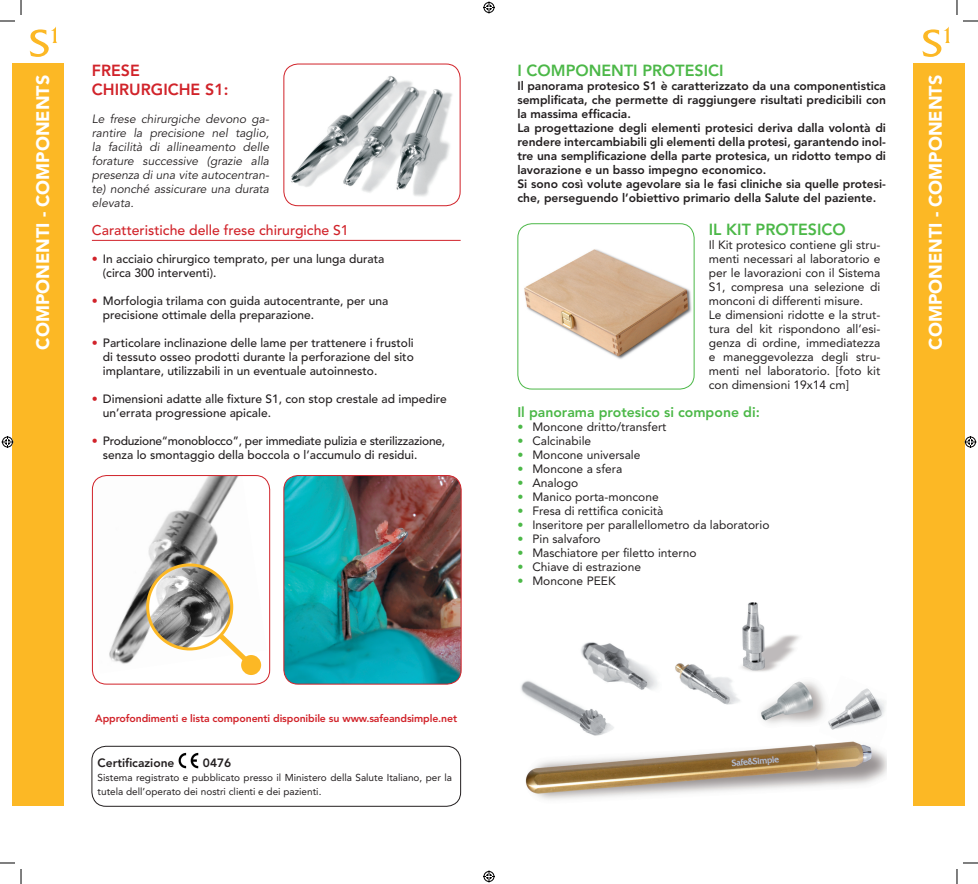
<style>
.page{position:relative;width:978px;height:884px;background:#fff}
.page>*{position:absolute;margin:0;border:0;box-sizing:border-box;transform-origin:0 0}
.t1{font:900 18px "Avenir";color:#fff}
.t2{font:800 16px "Avenir";color:#4cb848}
.t3{font:800 16px/19.2px "Avenir";color:#d1232a}
.t4{font:500 14px "Avenir";color:#d1232a}
.t5{font:800 14px "Avenir";color:#4cb848}
.t6{font:12px/14px "Avenir";color:#231f20}
.t7{font:800 12px/14px "Avenir";color:#231f20}
.t8{font:500 12px/14px "Avenir";color:#231f20}
.t9{font:italic 12px/14px "Avenir";color:#231f20;text-align:justify}
.t10{font:500 12px/14px "Avenir";letter-spacing:-.02em;color:#231f20}
.t11{font:800 10.5px "Avenir";letter-spacing:-.01em;color:#d1232a}
.t12{font:10px/14px "Avenir";color:#231f20}
.s1{color:#4cb848}
.s2{color:#d1232a}
</style>
<div class="page">
<img style="left:521px;top:602px;width:365px;height:198px">
<svg style="left:91px;top:745px;width:370px;height:61px"></svg>
<svg style="left:283px;top:63px;width:178px;height:143px"></svg>
<hr style="left:92px;top:240px;width:368px;height:1px;background:#d1232a">
<svg style="left:91px;top:475px;width:180px;height:209px"></svg>
<svg style="left:211px;top:626px;width:47px;height:46px"></svg>
<div style="left:241px;top:655px;width:20px;height:20px;background:#fcb825;border-radius:50%"></div>
<img style="left:148px;top:565px;width:84px;height:84px;border-radius:50%">
<div style="left:146px;top:563px;width:87px;height:87px;border:3px solid #fcb825;border-radius:50%"></div>
<img style="left:283px;top:475px;width:179px;height:209px">
<img style="left:179px;top:752px;width:20px;height:16px">
<svg style="left:517px;top:223px;width:178px;height:166px"></svg>
<div style="left:12px;top:64px;width:52px;height:742px;background:#fcb825"></div>
<svg style="left:30px;top:27px;width:27px;height:30px"></svg>
<div style="left:913px;top:64px;width:51px;height:742px;background:#fcb825"></div>
<svg style="left:922px;top:27px;width:27px;height:30px"></svg>
<svg style="left:0;top:0;width:22px;height:22px"></svg>
<svg style="left:0;top:862px;width:22px;height:22px"></svg>
<svg style="left:956px;top:0;width:21px;height:22px"></svg>
<svg style="left:956px;top:862px;width:21px;height:22px"></svg>
<svg style="left:483px;top:2px;width:12px;height:12px"></svg>
<svg style="left:483px;top:870px;width:12px;height:12px"></svg>
<svg style="left:2px;top:436px;width:12px;height:12px"></svg>
<svg style="left:964px;top:436px;width:12px;height:12px"></svg>
<h2 class="t2" style="left:517px;top:61px;width:208px">I COMPONENTI PROTESICI</h2>
<p class="t7" style="left:517px;top:78px;width:370px">Il panorama protesico S1 è caratterizzato da una componentistica semplificata, che permette di raggiungere risultati predicibili con la massima efficacia.<br>La progettazione degli elementi protesici deriva dalla volontà di rendere intercambiabili gli elementi della protesi, garantendo inol&shy;tre una semplificazione della parte protesica, un ridotto tempo di lavorazione e un basso impegno economico.<br>Si sono così volute agevolare sia le fasi cliniche sia quelle protesi&shy;che, perseguendo l’obiettivo primario della Salute del paziente.</p>
<h2 class="t2" style="left:708px;top:220px;width:138px">IL KIT PROTESICO</h2>
<p class="t6" style="left:708px;top:238px;width:173px">Il Kit protesico contiene gli stru&shy;menti necessari al laboratorio e per le lavorazioni con il Sistema<br>S1, compresa una selezione di monconi di differenti misure.<br>Le dimensioni ridotte e la strut&shy;tura del kit rispondono all’esi&shy;genza di ordine, immediatezza e maneggevolezza degli stru&shy;menti nel laboratorio. [foto kit con dimensioni 19x14 cm]</p>
<p class="t5" style="left:517px;top:404px;width:244px">Il panorama protesico si compone di:</p>
<p class="t6" style="left:517px;top:420px;width:151px"><span class="s1">•</span> Moncone dritto/transfert</p>
<p class="t6" style="left:517px;top:434px;width:75px"><span class="s1">•</span> Calcinabile</p>
<p class="t6" style="left:517px;top:448px;width:125px"><span class="s1">•</span> Moncone universale</p>
<p class="t6" style="left:517px;top:462px;width:106px"><span class="s1">•</span> Moncone a sfera</p>
<p class="t6" style="left:517px;top:476px;width:62px"><span class="s1">•</span> Analogo</p>
<p class="t6" style="left:517px;top:490px;width:143px"><span class="s1">•</span> Manico porta-moncone</p>
<p class="t6" style="left:517px;top:504px;width:147px"><span class="s1">•</span> Fresa di rettifica conicità</p>
<p class="t6" style="left:517px;top:518px;width:254px"><span class="s1">•</span> Inseritore per parallellometro da laboratorio</p>
<p class="t6" style="left:517px;top:532px;width:85px"><span class="s1">•</span> Pin salvaforo</p>
<p class="t6" style="left:517px;top:546px;width:181px"><span class="s1">•</span> Maschiatore per filetto interno</p>
<p class="t6" style="left:517px;top:560px;width:125px"><span class="s1">•</span> Chiave di estrazione</p>
<p class="t6" style="left:517px;top:574px;width:100px"><span class="s1">•</span> Moncone PEEK</p>
<h2 class="t3" style="left:92px;top:60px;width:138px">FRESE<br>CHIRURGICHE S1:</h2>
<p class="t9" style="left:92px;top:112px;width:179px">Le frese chirurgiche devono ga&shy;rantire la precisione nel taglio, la facilità di allineamento delle forature successive (grazie alla presenza di una vite autocentran&shy;te) nonché assicurare una durata elevata.</p>
<p class="t4" style="left:92px;top:222px;width:258px">Caratteristiche delle frese chirurgiche S1</p>
<p class="t8" style="left:103px;top:252px;width:283px;text-indent:-11px"><span class="s2">•</span> In acciaio chirurgico temprato, per una lunga durata (circa 300 interventi).</p>
<p class="t8" style="left:103px;top:294px;width:287px;text-indent:-11px"><span class="s2">•</span> Morfologia trilama con guida autocentrante, per una precisione ottimale della preparazione.</p>
<p class="t8" style="left:103px;top:336px;width:312px;text-align:justify;text-indent:-11px"><span class="s2">•</span> Particolare inclinazione delle lame per trattenere i frustoli di tessuto osseo prodotti durante la perforazione del sito implantare, utilizzabili in un eventuale autoinnesto.</p>
<p class="t8" style="left:103px;top:392px;width:345px;text-indent:-11px"><span class="s2">•</span> Dimensioni adatte alle fixture S1, con stop crestale ad impedire un’errata progressione apicale.</p>
<p class="t10" style="left:103px;top:434px;width:344px;text-indent:-11px"><span class="s2">•</span> Produzione“monoblocco”, per immediate pulizia e sterilizzazione, senza lo smontaggio della boccola o l’accumulo di residui.</p>
<h1 class="t1" style="left:32px;top:350px;width:276px;rotate:-90deg">COMPONENTI - COMPONENTS</h1>
<h1 class="t1" style="left:924px;top:350px;width:276px;rotate:-90deg">COMPONENTI - COMPONENTS</h1>
<p class="t11" style="left:95px;top:712px;width:363px">Approfondimenti e lista componenti disponibile su www.safeandsimple.net</p>
<p class="t7" style="left:98px;top:756px;width:78px">Certificazione</p>
<p class="t7" style="left:203px;top:756px;width:30px">0476</p>
<p class="t12" style="left:98px;top:770px;width:356px">Sistema registrato e pubblicato presso il Ministero della Salute Italiano, per la tutela dell’operato dei nostri clienti e dei pazienti.</p>
</div>
